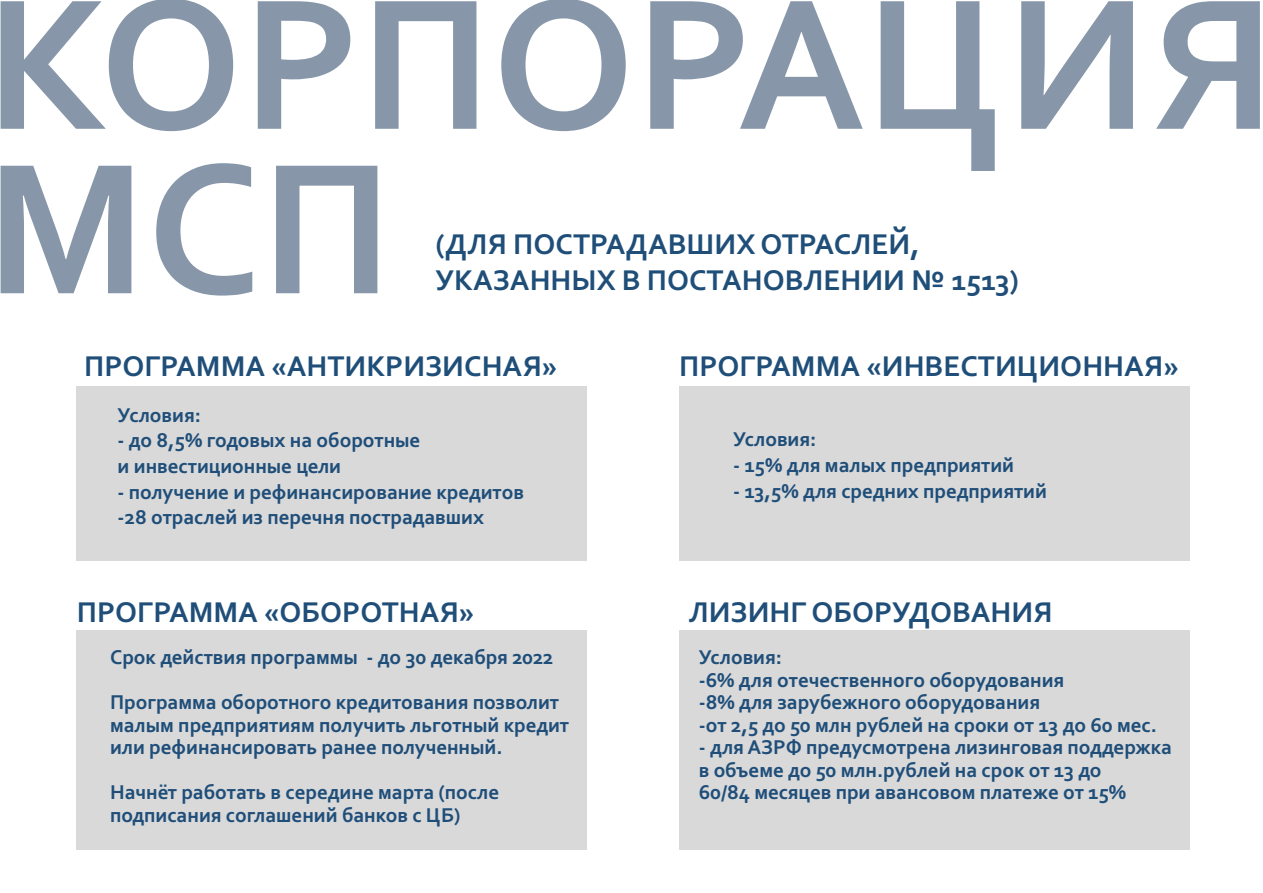
<style>
.page{position:relative;width:1263px;height:893px;background:#fff}
.page>*{position:absolute;margin:0;border:0;box-sizing:border-box;transform-origin:0 0}
.t1{font:700 195.3px/164.4px "Corbel";color:rgb(15 47 84/.5)}
.t2{font:700 30px/36.6px "Corbel";color:#1f4e79}
.t3{font:700 21px/22.5px "Corbel";color:#1f4e79}
</style>
<div class="page">
<div style="left:76px;top:386px;width:510px;height:175px;background:#d9d9da"></div>
<div style="left:76px;top:630px;width:510px;height:220px;background:#d9d9da"></div>
<div style="left:679px;top:386px;width:510px;height:175px;background:#d9d9da"></div>
<div style="left:679px;top:630px;width:510px;height:220px;background:#d9d9da"></div>
<h1 class="t1" style="left:-15px;top:-1px;width:1291px">КОРПОРАЦИЯ<br>МСП</h1>
<h2 class="t2" style="left:436px;top:228px;width:585px">(ДЛЯ ПОСТРАДАВШИХ ОТРАСЛЕЙ,<br>УКАЗАННЫХ В ПОСТАНОВЛЕНИИ № 1513)</h2>
<h2 class="t2" style="left:84px;top:351px;width:475px">ПРОГРАММА «АНТИКРИЗИСНАЯ»</h2>
<p class="t3" style="left:118px;top:405px;width:85px">Условия:</p>
<p class="t3" style="left:118px;top:429px;width:304px;line-height:25.7px">- до 8,5% годовых на оборотные и инвестиционные цели</p>
<p class="t3" style="left:118px;top:481px;width:408px;line-height:25.7px">- получение и рефинансирование кредитов -28 отраслей из перечня пострадавших</p>
<h2 class="t2" style="left:77px;top:596px;width:399px">ПРОГРАММА «ОБОРОТНАЯ»</h2>
<p class="t3" style="left:110px;top:636px;width:450px;line-height:45.2px">Срок действия программы - до 30 декабря 2022<br>Программа оборотного кредитования позволит</p>
<p class="t3" style="left:110px;top:715px;width:461px">малым предприятиям получить льготный кредит или рефинансировать ранее полученный.</p>
<p class="t3" style="left:110px;top:783px;width:391px">Начнёт работать в середине марта (после подписания соглашений банков с ЦБ)</p>
<h2 class="t2" style="left:679px;top:351px;width:501px">ПРОГРАММА «ИНВЕСТИЦИОННАЯ»</h2>
<p class="t3" style="left:733px;top:430px;width:85px">Условия:</p>
<p class="t3" style="left:733px;top:456px;width:283px">- 15% для малых предприятий</p>
<p class="t3" style="left:733px;top:481px;width:315px">- 13,5% для средних предприятий</p>
<h2 class="t2" style="left:689px;top:596px;width:365px">ЛИЗИНГ ОБОРУДОВАНИЯ</h2>
<p class="t3" style="left:699px;top:648px;width:460px">Условия:<br>-6% для отечественного оборудования<br>-8% для зарубежного оборудования<br>-от 2,5 до 50 млн рублей на сроки от 13 до 60 мес.</p>
<p class="t3" style="left:699px;top:738px;width:475px">- для АЗРФ предусмотрена лизинговая поддержка в объеме до 50 млн.рублей на срок от 13 до<br>60/84 месяцев при авансовом платеже от 15%</p>
</div>
